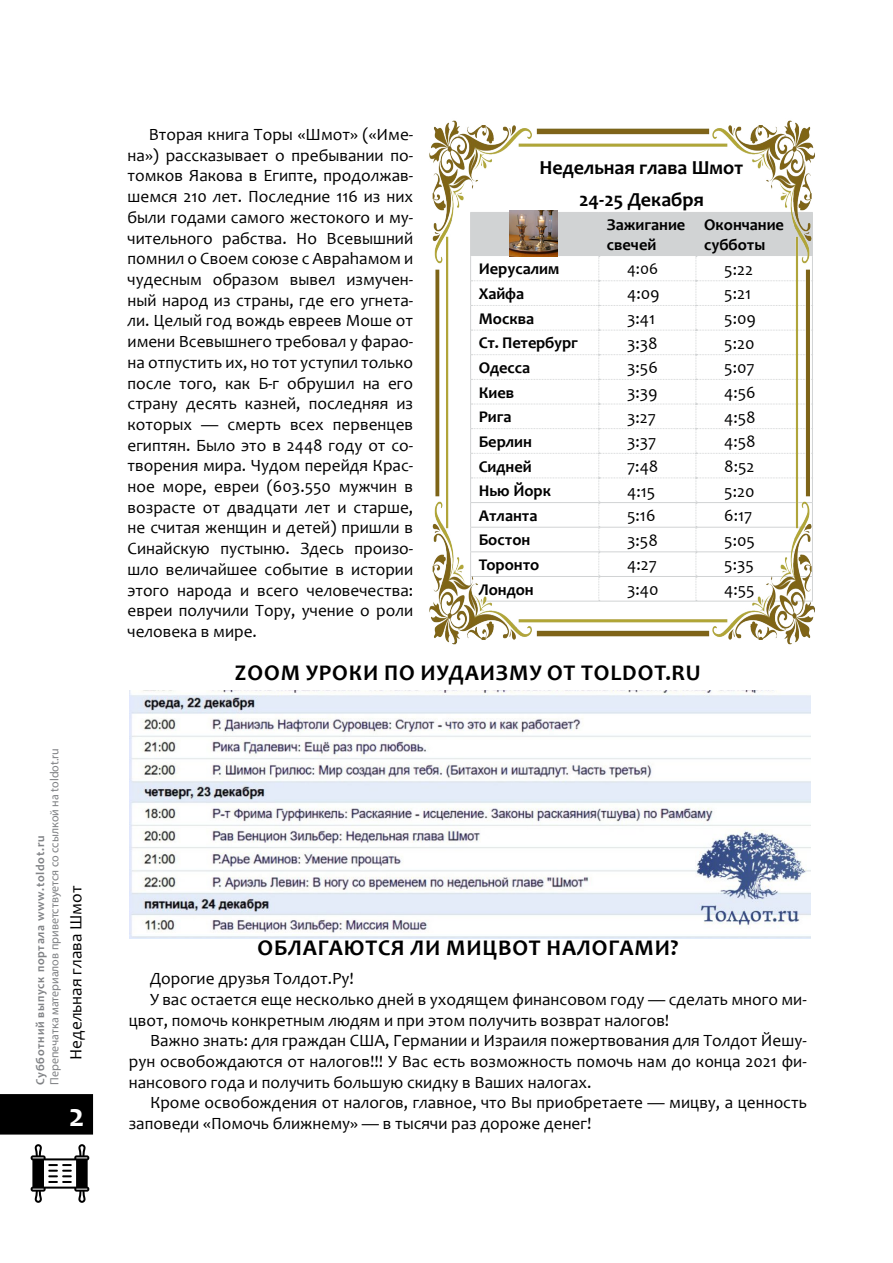
<style>
.page{position:relative;width:893px;height:1263px;background:#fff}
.page>*{position:absolute;margin:0;border:0;box-sizing:border-box;transform-origin:0 0}
.t1{font:700 33px "Candara";color:#fff}
.t2{font:700 22.5px "Candara";letter-spacing:.04em;color:#000}
.t3{font:700 19.95px/32.1px "Candara";color:#000;text-align:center}
.t4{font:17.25px/20.7px "Candara";color:#000;text-align:justify}
.t5{font:700 16.35px/19.6px "Candara";color:#000}
.t6{font:16.35px "Candara";color:#000}
.t7{font:12px "Myriad Pro";color:#808285}
.t8{font:700 12px "Candara";letter-spacing:.06em;color:#808285}
</style>
<div class="page">
<div style="left:0;top:1094px;width:93px;height:40px;background:#000"></div>
<svg style="left:31px;top:1144px;width:58px;height:59px"></svg>
<img style="left:429px;top:120px;width:386px;height:525px">
<img style="left:130px;top:690px;width:680px;height:249px">
<p class="t7" style="left:47px;top:1085px;width:338px;rotate:-90deg">Перепечатка материалов приветствуется со ссылкой на toldot.ru</p>
<p class="t8" style="left:33px;top:1085px;width:251px;rotate:-90deg">Субботний выпуск портала www.toldot.ru</p>
<p class="t4" style="left:65px;top:1060px;width:176px;rotate:-90deg">Недельная глава Шмот</p>
<h1 class="t1" style="left:69px;top:1095px;width:17px">2</h1>
<p class="t4" style="left:128px;top:124px;width:287px;text-indent:21px">Вторая книга Торы «Шмот» («Име&shy;на») рассказывает о пребывании по&shy;томков Яакова в Египте, продолжав&shy;шемся 210 лет. Последние 116 из них были годами самого жестокого и му&shy;чительного рабства. Но Всевышний помнил о Своем союзе с Авраhамом и чудесным образом вывел измучен&shy;ный народ из страны, где его угнета&shy;ли. Целый год вождь евреев Моше от имени Всевышнего требовал у фарао&shy;на отпустить их, но тот уступил только после того, как Б-г обрушил на его страну десять казней, последняя из которых — смерть всех первенцев египтян. Было это в 2448 году от со&shy;творения мира. Чудом перейдя Крас&shy;ное море, евреи (603.550 мужчин в возрасте от двадцати лет и старше, не считая женщин и детей) пришли в Синайскую пустыню. Здесь произо&shy;шло величайшее событие в истории этого народа и всего человечества: евреи получили Тору, учение о роли человека в мире.</p>
<h2 class="t2" style="left:235px;top:659px;width:467px">ZOOM УРОКИ ПО ИУДАИЗМУ ОТ TOLDOT.RU</h2>
<p class="t3" style="left:540px;top:152px;width:205px">Недельная глава Шмот<br>24-25 Декабря</p>
<p class="t5" style="left:607px;top:215px;width:80px">Зажигание свечей</p>
<p class="t5" style="left:704px;top:215px;width:81px">Окончание субботы</p>
<p class="t5" style="left:479px;top:259px;width:82px">Иерусалим</p>
<p class="t6" style="left:627px;top:259px;width:32px">4:06</p>
<p class="t4" style="left:724px;top:259px;width:30px">5:22</p>
<p class="t5" style="left:479px;top:284px;width:47px">Хайфа</p>
<p class="t4" style="left:627px;top:283px;width:34px">4:09</p>
<p class="t4" style="left:724px;top:283px;width:28px">5:21</p>
<p class="t5" style="left:479px;top:308px;width:57px">Москва</p>
<p class="t4" style="left:627px;top:308px;width:29px">3:41</p>
<p class="t4" style="left:724px;top:308px;width:33px">5:09</p>
<p class="t5" style="left:479px;top:333px;width:101px">Ст. Петербург</p>
<p class="t4" style="left:627px;top:333px;width:32px">3:38</p>
<p class="t4" style="left:724px;top:333px;width:32px">5:20</p>
<p class="t5" style="left:479px;top:358px;width:53px">Одесса</p>
<p class="t4" style="left:627px;top:357px;width:32px">3:56</p>
<p class="t4" style="left:724px;top:357px;width:32px">5:07</p>
<p class="t5" style="left:479px;top:382px;width:37px">Киев</p>
<p class="t4" style="left:627px;top:382px;width:32px">3:39</p>
<p class="t4" style="left:724px;top:382px;width:33px">4:56</p>
<p class="t5" style="left:479px;top:407px;width:34px">Рига</p>
<p class="t4" style="left:627px;top:406px;width:30px">3:27</p>
<p class="t4" style="left:724px;top:406px;width:33px">4:58</p>
<p class="t5" style="left:479px;top:432px;width:55px">Берлин</p>
<p class="t4" style="left:627px;top:431px;width:31px">3:37</p>
<p class="t4" style="left:724px;top:431px;width:33px">4:58</p>
<p class="t5" style="left:479px;top:456px;width:54px">Сидней</p>
<p class="t4" style="left:627px;top:456px;width:33px">7:48</p>
<p class="t4" style="left:724px;top:456px;width:32px">8:52</p>
<p class="t5" style="left:479px;top:481px;width:74px">Нью Йорк</p>
<p class="t4" style="left:627px;top:480px;width:30px">4:15</p>
<p class="t4" style="left:724px;top:480px;width:32px">5:20</p>
<p class="t5" style="left:479px;top:505px;width:60px">Атланта</p>
<p class="t4" style="left:627px;top:505px;width:30px">5:16</p>
<p class="t4" style="left:724px;top:505px;width:30px">6:17</p>
<p class="t5" style="left:479px;top:530px;width:53px">Бостон</p>
<p class="t4" style="left:627px;top:530px;width:32px">3:58</p>
<p class="t4" style="left:724px;top:530px;width:32px">5:05</p>
<p class="t5" style="left:479px;top:555px;width:62px">Торонто</p>
<p class="t4" style="left:627px;top:554px;width:31px">4:27</p>
<p class="t4" style="left:724px;top:554px;width:31px">5:35</p>
<p class="t5" style="left:479px;top:579px;width:57px">Лондон</p>
<p class="t4" style="left:627px;top:579px;width:33px">3:40</p>
<p class="t4" style="left:724px;top:579px;width:32px">4:55</p>
<h2 class="t2" style="left:257px;top:933px;width:422px">ОБЛАГАЮТСЯ ЛИ МИЦВОТ НАЛОГАМИ?</h2>
<p class="t4" style="left:150px;top:968px;width:205px">Дорогие друзья Толдот.Ру!</p>
<p class="t4" style="left:150px;top:989px;width:658px">У вас остается еще несколько дней в уходящем финансовом году — сделать много ми-</p>
<p class="t4" style="left:129px;top:1009px;width:542px">цвот, помочь конкретным людям и при этом получить возврат налогов!</p>
<p class="t4" style="left:150px;top:1030px;width:658px">Важно знать: для граждан США, Германии и Израиля пожертвования для Толдот Йешу-</p>
<p class="t4" style="left:129px;top:1051px;width:679px">рун освобождаются от налогов!!! У Вас есть возможность помочь нам до конца 2021 фи-</p>
<p class="t4" style="left:129px;top:1071px;width:464px">нансового года и получить большую скидку в Ваших налогах.</p>
<p class="t4" style="left:150px;top:1092px;width:658px">Кроме освобождения от налогов, главное, что Вы приобретаете — мицву, а ценность</p>
<p class="t4" style="left:129px;top:1113px;width:464px">заповеди «Помочь ближнему» — в тысячи раз дороже денег!</p>
</div>
